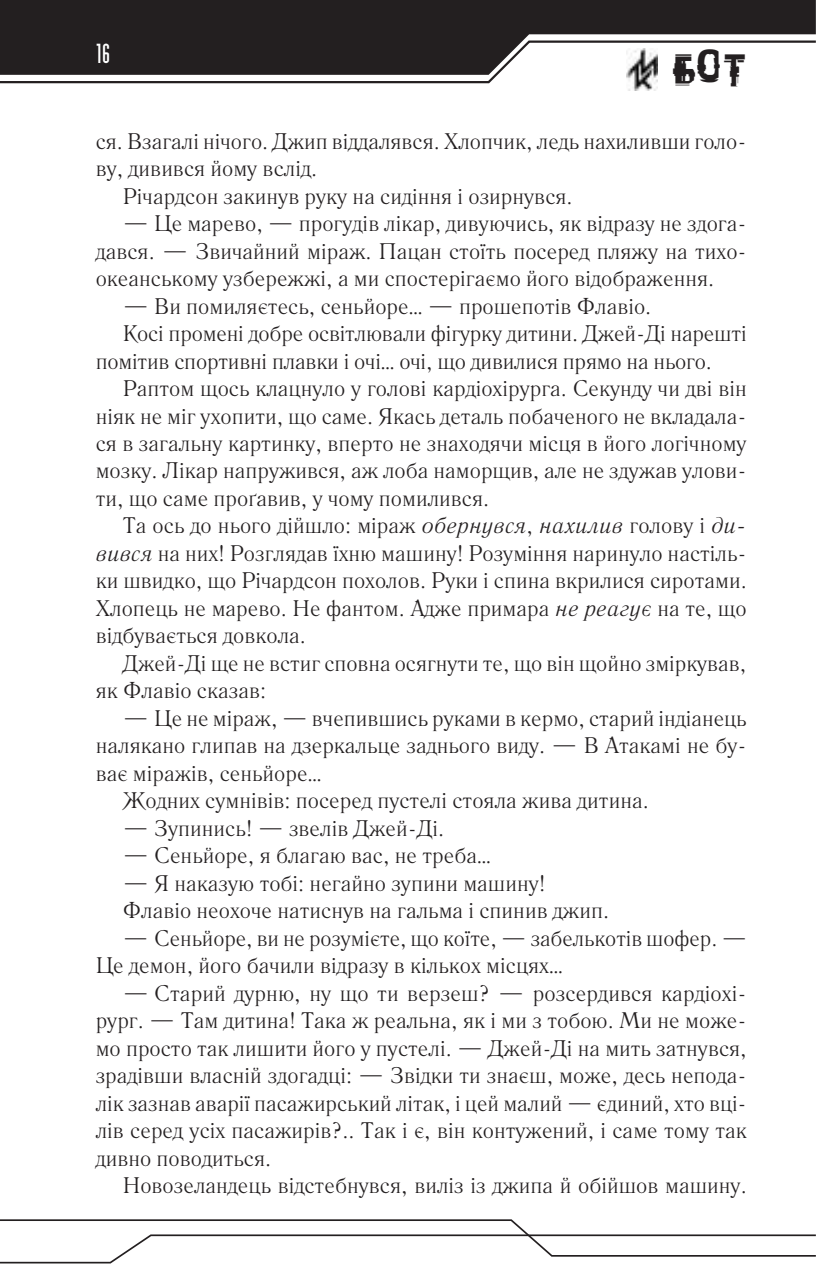
<style>
.page{position:relative;width:817px;height:1276px;background:#fff}
.page>*{position:absolute;margin:0;border:0;box-sizing:border-box;transform-origin:0 0}
.t1{font:40.5px "Garbage C";color:#231f20}
.t2{font:27px "Industry TM";color:#fff}
.MainText{font:22.5px/27.4px "Literaturnaya";color:#231f20}
.s1{font-style:italic}
</style>
<div class="page">
<div style="left:0;top:0;width:815px;height:39px;background:#231f20"></div>
<svg style="left:0;top:39px;width:816px;height:45px"></svg>
<svg style="left:0;top:1219px;width:816px;height:45px"></svg>
<img style="left:626px;top:49px;width:31px;height:41px">
<p class="t2" style="left:96px;top:39px;width:16px">16</p>
<h1 class="t1" style="left:672px;top:47px;width:76px">БОТ</h1>
<p class="MainText" style="left:96px;top:128px;width:652px">ся. Взагалі нічого. Джип віддалявся. Хлопчик, ледь нахиливши голо&shy;ву, дивився йому вслід.</p>
<p class="MainText" style="left:123px;top:183px;width:451px">Річардсон закинув руку на сидіння і озирнувся.</p>
<p class="MainText" style="left:96px;top:210px;width:652px;text-indent:27px">— Це марево, — прогудів лікар, дивуючись, як відразу не здога&shy;дався. — Звичайний міраж. Пацан стоїть посеред пляжу на тихо&shy;океанському узбережжі, а ми спостерігаємо його відображення.</p>
<p class="MainText" style="left:123px;top:293px;width:530px">— Ви помиляєтесь, сеньйоре… — прошепотів Флавіо.</p>
<p class="MainText" style="left:96px;top:320px;width:652px;text-indent:27px">Косі промені добре освітлювали фігурку дитини. Джей-Ді нарешті помітив спортивні плавки і очі… очі, що дивилися прямо на нього.</p>
<p class="MainText" style="left:96px;top:375px;width:652px;text-align:justify;text-indent:27px">Раптом щось клацнуло у голові кардіохірурга. Секунду чи дві він ніяк не міг ухопити, що саме. Якась деталь побаченого не вкладала&shy;ся в загальну картинку, вперто не знаходячи місця в його логічному мозку. Лікар напружився, аж лоба наморщив, але не здужав улови&shy;ти, що саме проґавив, у чому помилився.</p>
<p class="MainText" style="left:96px;top:512px;width:652px;text-align:justify;text-indent:27px">Та ось до нього дійшло: міраж <span class="s1">обернувся</span>, <span class="s1">нахилив</span> голову і <span class="s1">ди&shy;вився</span> на них! Розглядав їхню машину! Розуміння наринуло настіль&shy;ки швидко, що Річардсон похолов. Руки і спина вкрилися сиротами.<br>Хлопець не марево. Не фантом. Адже примара <span class="s1">не реагує</span> на те, що відбувається довкола.</p>
<p class="MainText" style="left:96px;top:650px;width:652px;text-indent:27px">Джей-Ді ще не встиг сповна осягнути те, що він щойно зміркував, як Флавіо сказав:</p>
<p class="MainText" style="left:96px;top:705px;width:652px;text-align:justify;text-indent:27px">— Це не міраж, — вчепившись руками в кермо, старий індіанець налякано глипав на дзеркальце заднього виду. — В Атакамі не бу&shy;ває міражів, сеньйоре…</p>
<p class="MainText" style="left:123px;top:787px;width:527px">Жодних сумнівів: посеред пустелі стояла жива дитина.</p>
<p class="MainText" style="left:123px;top:815px;width:323px">— Зупинись! — звелів Джей-Ді.</p>
<p class="MainText" style="left:123px;top:842px;width:369px">— Сеньйоре, я благаю вас, не треба…</p>
<p class="MainText" style="left:123px;top:869px;width:424px">— Я наказую тобі: негайно зупини машину!</p>
<p class="MainText" style="left:123px;top:897px;width:488px">Флавіо неохоче натиснув на гальма і спинив джип.</p>
<p class="MainText" style="left:96px;top:924px;width:652px;text-indent:27px">— Сеньйоре, ви не розумієте, що коїте, — забелькотів шофер. —<br>Це демон, його бачили відразу в кількох місцях…</p>
<p class="MainText" style="left:96px;top:979px;width:652px;text-align:justify;text-indent:27px">— Старий дурню, ну що ти верзеш? — розсердився кардіохі&shy;рург. — Там дитина! Така ж реальна, як і ми з тобою. Ми не може&shy;мо просто так лишити його у пустелі. — Джей-Ді на мить затнувся, зрадівши власній здогадці: — Звідки ти знаєш, може, десь непода&shy;лік зазнав аварії пасажирський літак, і цей малий — єдиний, хто вці&shy;лів серед усіх пасажирів?.. Так і є, він контужений, і саме тому так дивно поводиться.</p>
<p class="MainText" style="left:123px;top:1172px;width:625px">Новозеландець відстебнувся, виліз із джипа й обійшов машину.</p>
</div>
